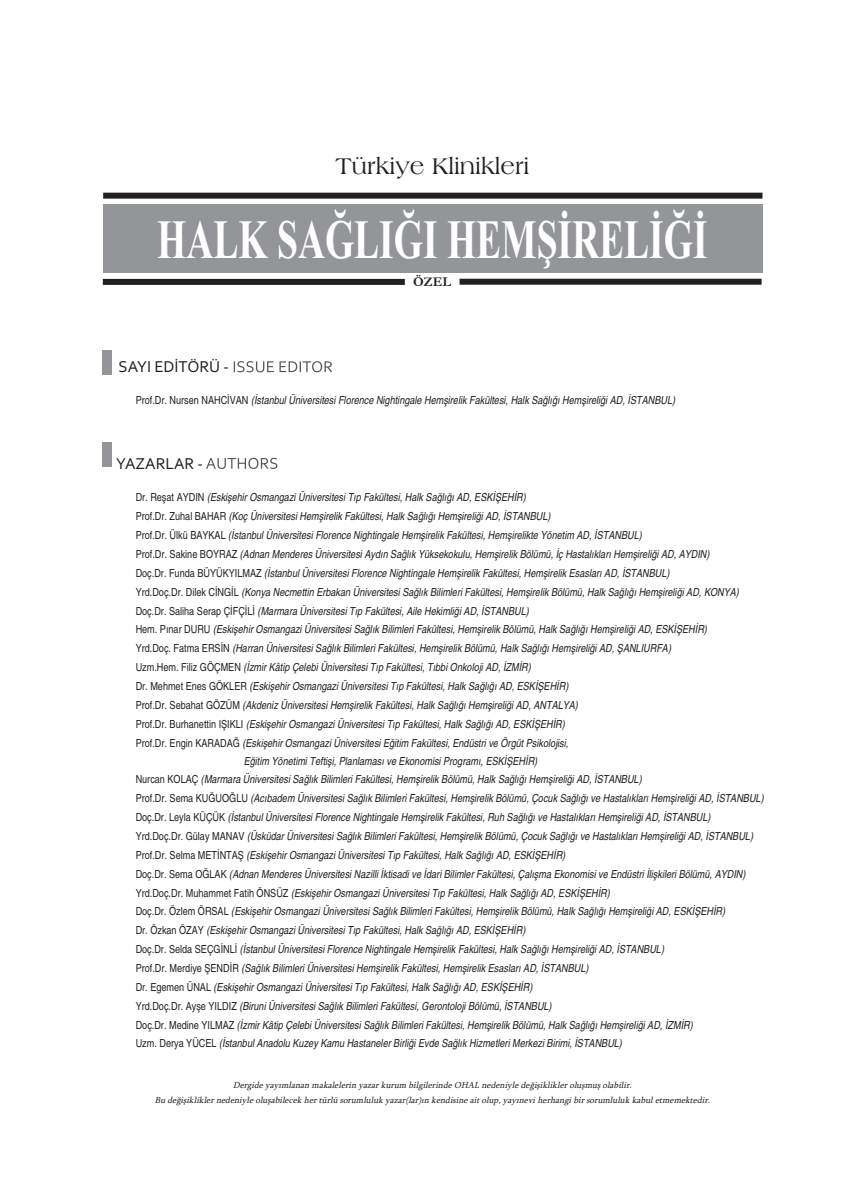
<style>
.page{position:relative;width:865px;height:1197px;background:#fff}
.page>*{position:absolute;margin:0;border:0;box-sizing:border-box;transform-origin:0 0}
.t1{font:700 55.35px "Times New Roman";color:#fff;scale:.68 1}
.t2{font:24px "Americana BT Roman";color:#231f20}
.t3{font:16.5px "Corbel";color:#231f20}
.t4{font:700 13.5px "Garamond";color:#231f20}
.t5{font:italic condensed 11.1px "Helvetica";color:#231f20}
.t6{font:italic 9px/15px "Sylfaen";color:#231f20;text-align:center}
.s1{font-style:normal}
</style>
<div class="page">
<div style="left:103px;top:204px;width:659px;height:68px;background:#939598"></div>
<div style="left:103px;top:193px;width:659px;height:6px;background:#231f20"></div>
<div style="left:103px;top:279px;width:302px;height:6px;background:#231f20"></div>
<div style="left:459px;top:279px;width:302px;height:6px;background:#231f20"></div>
<div style="left:103px;top:350px;width:9px;height:25px;background:#939598"></div>
<svg style="left:234px;top:361px;width:67px;height:11px"></svg>
<div style="left:103px;top:442px;width:9px;height:25px;background:#939598"></div>
<svg style="left:206px;top:458px;width:71px;height:11px"></svg>
<h2 class="t2" style="left:335px;top:152px;width:195px">Türkiye Klinikleri</h2>
<h1 class="t1" style="left:157px;top:207px;width:810px">HALK SAĞLIĞI HEMŞİRELİĞİ</h1>
<p class="t4" style="left:413px;top:274px;width:39px">ÖZEL</p>
<h3 class="t3" style="left:119px;top:357px;width:112px">SAYI EDİTÖRÜ -</h3>
<p class="t5" style="left:136px;top:393px;width:541px"><span class="s1">Prof.Dr. Nursen NAHCİVAN</span> (İstanbul Üniversitesi Florence Nightingale Hemşirelik Fakültesi, Halk Sağlığı Hemşireliği AD, İSTANBUL)</p>
<h3 class="t3" style="left:116px;top:453px;width:88px">YAZARLAR -</h3>
<p class="t5" style="left:136px;top:491px;width:392px"><span class="s1">Dr. Reşat AYDIN</span> (Eskişehir Osmangazi Üniversitesi Tıp Fakültesi, Halk Sağlığı AD, ESKİŞEHİR)</p>
<p class="t5" style="left:136px;top:510px;width:416px"><span class="s1">Prof.Dr. Zuhal BAHAR</span> (Koç Üniversitesi Hemşirelik Fakültesi, Halk Sağlığı Hemşireliği AD, İSTANBUL)</p>
<p class="t5" style="left:136px;top:528px;width:507px"><span class="s1">Prof.Dr. Ülkü BAYKAL</span> (İstanbul Üniversitesi Florence Nightingale Hemşirelik Fakültesi, Hemşirelikte Yönetim AD, İSTANBUL)</p>
<p class="t5" style="left:136px;top:547px;width:575px"><span class="s1">Prof.Dr. Sakine BOYRAZ</span> (Adnan Menderes Üniversitesi Aydın Sağlık Yüksekokulu, Hemşirelik Bölümü, İç Hastalıkları Hemşireliği AD, AYDIN)</p>
<p class="t5" style="left:136px;top:566px;width:535px"><span class="s1">Doç.Dr. Funda BÜYÜKYILMAZ</span> (İstanbul Üniversitesi Florence Nightingale Hemşirelik Fakültesi, Hemşirelik Esasları AD, İSTANBUL)</p>
<p class="t5" style="left:136px;top:585px;width:604px"><span class="s1">Yrd.Doç.Dr. Dilek CİNGİL</span> (Konya Necmettin Erbakan Üniversitesi Sağlık Bilimleri Fakültesi, Hemşirelik Bölümü, Halk Sağlığı Hemşireliği AD, KONYA)</p>
<p class="t5" style="left:136px;top:604px;width:395px"><span class="s1">Doç.Dr. Saliha Serap ÇİFÇİLİ</span> (Marmara Üniversitesi Tıp Fakültesi, Aile Hekimliği AD, İSTANBUL)</p>
<p class="t5" style="left:136px;top:623px;width:573px"><span class="s1">Hem. Pınar DURU</span> (Eskişehir Osmangazi Üniversitesi Sağlık Bilimleri Fakültesi, Hemşirelik Bölümü, Halk Sağlığı Hemşireliği AD, ESKİŞEHİR)</p>
<p class="t5" style="left:136px;top:642px;width:537px"><span class="s1">Yrd.Doç. Fatma ERSİN</span> (Harran Üniversitesi Sağlık Bilimleri Fakültesi, Hemşirelik Bölümü, Halk Sağlığı Hemşireliği AD, ŞANLIURFA)</p>
<p class="t5" style="left:136px;top:660px;width:397px"><span class="s1">Uzm.Hem. Filiz GÖÇMEN</span> (İzmir Kâtip Çelebi Üniversitesi Tıp Fakültesi, Tıbbi Onkoloji AD, İZMİR)</p>
<p class="t5" style="left:136px;top:679px;width:434px"><span class="s1">Dr. Mehmet Enes GÖKLER</span> (Eskişehir Osmangazi Üniversitesi Tıp Fakültesi, Halk Sağlığı AD, ESKİŞEHİR)</p>
<p class="t5" style="left:136px;top:698px;width:444px"><span class="s1">Prof.Dr. Sebahat GÖZÜM</span> (Akdeniz Üniversitesi Hemşirelik Fakültesi, Halk Sağlığı Hemşireliği AD, ANTALYA)</p>
<p class="t5" style="left:136px;top:717px;width:431px"><span class="s1">Prof.Dr. Burhanettin IŞIKLI</span> (Eskişehir Osmangazi Üniversitesi Tıp Fakültesi, Halk Sağlığı AD, ESKİŞEHİR)</p>
<p class="t5" style="left:136px;top:736px;width:434px"><span class="s1">Prof.Dr. Engin KARADAĞ</span> (Eskişehir Osmangazi Üniversitesi Eğitim Fakültesi, Endüstri ve Örgüt Psikolojisi,</p>
<p class="t5" style="left:244px;top:754px;width:295px">Eğitim Yönetimi Teftişi, Planlaması ve Ekonomisi Programı, ESKİŞEHİR)</p>
<p class="t5" style="left:136px;top:773px;width:507px"><span class="s1">Nurcan KOLAÇ</span> (Marmara Üniversitesi Sağlık Bilimleri Fakültesi, Hemşirelik Bölümü, Halk Sağlığı Hemşireliği AD, İSTANBUL)</p>
<p class="t5" style="left:136px;top:792px;width:629px"><span class="s1">Prof.Dr. Sema KUĞUOĞLU</span> (Acıbadem Üniversitesi Sağlık Bilimleri Fakültesi, Hemşirelik Bölümü, Çocuk Sağlığı ve Hastalıkları Hemşireliği AD, İSTANBUL)</p>
<p class="t5" style="left:136px;top:810px;width:576px"><span class="s1">Doç.Dr. Leyla KÜÇÜK</span> (İstanbul Üniversitesi Florence Nightingale Hemşirelik Fakültesi, Ruh Sağlığı ve Hastalıkları Hemşireliği AD, İSTANBUL)</p>
<p class="t5" style="left:136px;top:829px;width:619px"><span class="s1">Yrd.Doç.Dr. Gülay MANAV</span> (Üsküdar Üniversitesi Sağlık Bilimleri Fakültesi, Hemşirelik Bölümü, Çocuk Sağlığı ve Hastalıkları Hemşireliği AD, İSTANBUL)</p>
<p class="t5" style="left:136px;top:848px;width:431px"><span class="s1">Prof.Dr. Selma METİNTAŞ</span> (Eskişehir Osmangazi Üniversitesi Tıp Fakültesi, Halk Sağlığı AD, ESKİŞEHİR)</p>
<p class="t5" style="left:136px;top:867px;width:611px"><span class="s1">Doç.Dr. Sema OĞLAK</span> (Adnan Menderes Üniversitesi Nazilli İktisadi ve İdari Bilimler Fakültesi, Çalışma Ekonomisi ve Endüstri İlişkileri Bölümü, AYDIN)</p>
<p class="t5" style="left:136px;top:886px;width:475px"><span class="s1">Yrd.Doç.Dr. Muhammet Fatih ÖNSÜZ</span> (Eskişehir Osmangazi Üniversitesi Tıp Fakültesi, Halk Sağlığı AD, ESKİŞEHİR)</p>
<p class="t5" style="left:136px;top:905px;width:591px"><span class="s1">Doç.Dr. Özlem ÖRSAL</span> (Eskişehir Osmangazi Üniversitesi Sağlık Bilimleri Fakültesi, Hemşirelik Bölümü, Halk Sağlığı Hemşireliği AD, ESKİŞEHİR)</p>
<p class="t5" style="left:136px;top:923px;width:391px"><span class="s1">Dr. Özkan ÖZAY</span> (Eskişehir Osmangazi Üniversitesi Tıp Fakültesi, Halk Sağlığı AD, ESKİŞEHİR)</p>
<p class="t5" style="left:136px;top:942px;width:530px"><span class="s1">Doç.Dr. Selda SEÇGİNLİ</span> (İstanbul Üniversitesi Florence Nightingale Hemşirelik Fakültesi, Halk Sağlığı Hemşireliği AD, İSTANBUL)</p>
<p class="t5" style="left:136px;top:961px;width:454px"><span class="s1">Prof.Dr. Merdiye ŞENDİR</span> (Sağlık Bilimleri Üniversitesi Hemşirelik Fakültesi, Hemşirelik Esasları AD, İSTANBUL)</p>
<p class="t5" style="left:136px;top:980px;width:398px"><span class="s1">Dr. Egemen ÜNAL</span> (Eskişehir Osmangazi Üniversitesi Tıp Fakültesi, Halk Sağlığı AD, ESKİŞEHİR)</p>
<p class="t5" style="left:136px;top:999px;width:417px"><span class="s1">Yrd.Doç.Dr. Ayşe YILDIZ</span> (Biruni Üniversitesi Sağlık Bilimleri Fakültesi, Gerontoloji Bölümü, İSTANBUL)</p>
<p class="t5" style="left:136px;top:1018px;width:558px"><span class="s1">Doç.Dr. Medine YILMAZ</span> (İzmir Kâtip Çelebi Üniversitesi Sağlık Bilimleri Fakültesi, Hemşirelik Bölümü, Halk Sağlığı Hemşireliği AD, İZMİR)</p>
<p class="t5" style="left:136px;top:1037px;width:488px"><span class="s1">Uzm. Derya YÜCEL</span> (İstanbul Anadolu Kuzey Kamu Hastaneler Birliği Evde Sağlık Hizmetleri Merkezi Birimi, İSTANBUL)</p>
<p class="t6" style="left:155px;top:1076px;width:559px">Dergide yayımlanan makalelerin yazar kurum bilgilerinde OHAL nedeniyle değişiklikler oluşmuş olabilir.<br>Bu değişiklikler nedeniyle oluşabilecek her türlü sorumluluk yazar(lar)ın kendisine ait olup, yayınevi herhangi bir sorumluluk kabul etmemektedir.</p>
</div>
